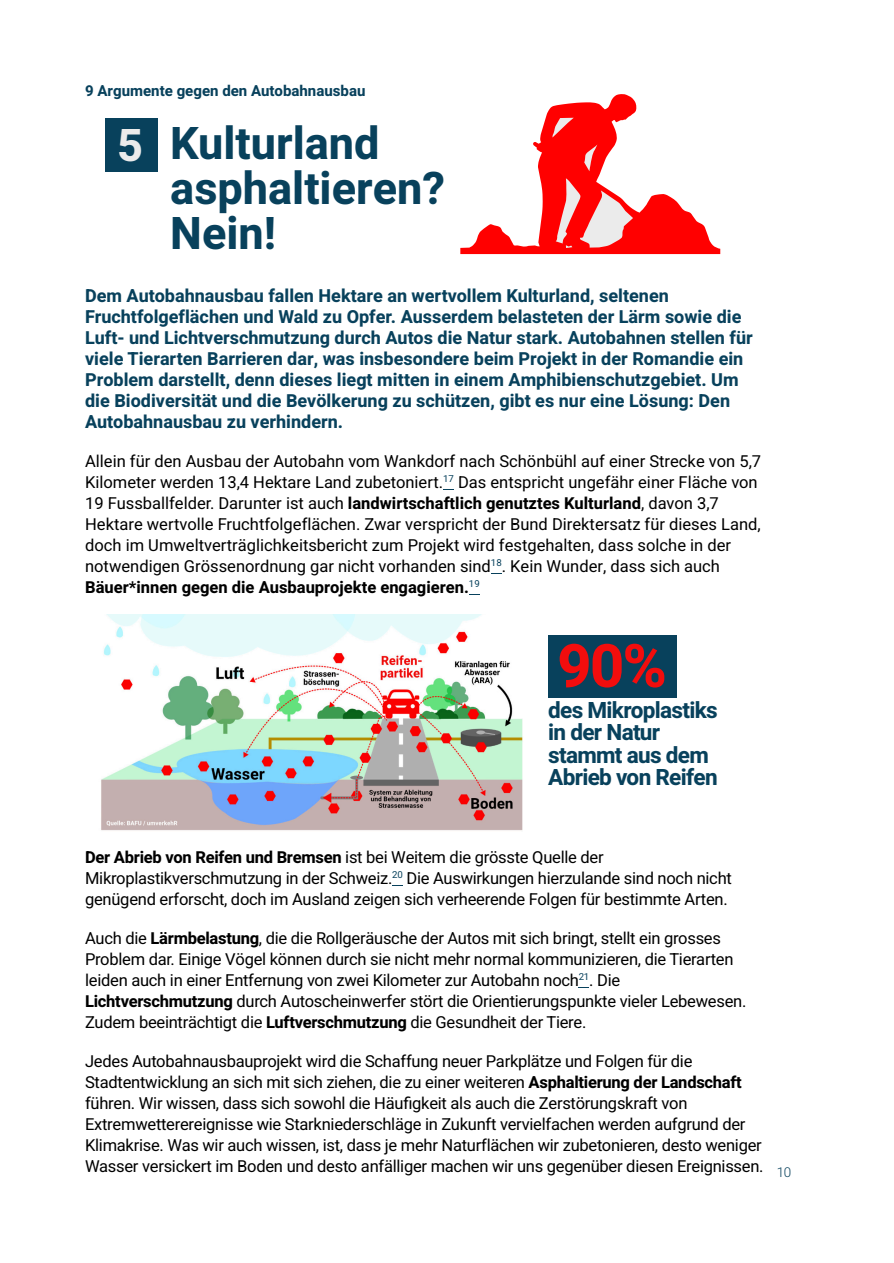
<style>
.page{position:relative;width:894px;height:1263px;background:#fff}
.page>*{position:absolute;margin:0;border:0;box-sizing:border-box;transform-origin:0 0}
.t1{font:700 60px "Heebo";color:#f20d0d}
.t2{font:700 45px/45px "Heebo";color:#08415c}
.t3{font:700 45px "Heebo";color:#ebebeb}
.t4{font:700 22.5px/22.5px "Heebo";letter-spacing:-.03em;color:#08415c}
.t5{font:700 18px/21px "Heebo";color:#08415c}
.t6{font:16.5px/21px "Heebo";letter-spacing:-.015em;color:#000}
.t7{font:700 15px "Heebo";color:#08415c}
.t8{font:300 13.5px "Heebo";color:#08415c}
.s1{font-weight:700}
</style>
<div class="page">
<div style="left:105px;top:118px;width:52px;height:54px;background:#08415c"></div>
<svg style="left:460px;top:94px;width:260px;height:160px"></svg>
<img style="left:101px;top:615px;width:422px;height:216px">
<div style="left:548px;top:635px;width:128px;height:62px;background:#08415c"></div>
<p class="t7" style="left:85px;top:81px;width:282px">9 Argumente gegen den Autobahnausbau</p>
<h2 class="t2" style="left:170px;top:123px;width:276px">Kulturland asphaltieren?<br>Nein!</h2>
<p class="t5" style="left:85px;top:286px;width:669px">Dem Autobahnausbau fallen Hektare an wertvollem Kulturland, seltenen Fruchtfolgeflächen und Wald zu Opfer. Ausserdem belasteten der Lärm sowie die Luft- und Lichtverschmutzung durch Autos die Natur stark. Autobahnen stellen für viele Tierarten Barrieren dar, was insbesondere beim Projekt in der Romandie ein Problem darstellt, denn dieses liegt mitten in einem Amphibienschutzgebiet. Um die Biodiversität und die Bevölkerung zu schützen, gibt es nur eine Lösung: Den Autobahnausbau zu verhindern.</p>
<p class="t6" style="left:85px;top:451px;width:677px">Allein für den Ausbau der Autobahn vom Wankdorf nach Schönbühl auf einer Strecke von 5,7<br>Kilometer werden 13,4 Hektare Land zubetoniert.<sup>17</sup> Das entspricht ungefähr einer Fläche von 19 Fussballfelder. Darunter ist auch <span class="s1">landwirtschaftlich genutztes Kulturland</span>, davon 3,7<br>Hektare wertvolle Fruchtfolgeflächen. Zwar verspricht der Bund Direktersatz für dieses Land, doch im Umweltverträglichkeitsbericht zum Projekt wird festgehalten, dass solche in der notwendigen Grössenordnung gar nicht vorhanden sind<sup>18</sup>. Kein Wunder, dass sich auch <span class="s1">Bäuer*innen gegen die Ausbauprojekte engagieren.</span><sup>19</sup></p>
<h2 class="t3" style="left:117px;top:114px;width:27px">5</h2>
<h1 class="t1" style="left:557px;top:624px;width:111px">90%</h1>
<h3 class="t4" style="left:548px;top:700px;width:171px">des Mikroplastiks in der Natur stammt aus dem<br>Abrieb von Reifen</h3>
<p class="t6" style="left:85px;top:847px;width:648px"><span class="s1">Der Abrieb von Reifen und Bremsen</span> ist bei Weitem die grösste Quelle der<br>Mikroplastikverschmutzung in der Schweiz.<sup>20</sup> Die Auswirkungen hierzulande sind noch nicht genügend erforscht, doch im Ausland zeigen sich verheerende Folgen für bestimmte Arten.</p>
<p class="t6" style="left:85px;top:928px;width:662px">Auch die <span class="s1">Lärmbelastung</span>, die die Rollgeräusche der Autos mit sich bringt, stellt ein grosses Problem dar. Einige Vögel können durch sie nicht mehr normal kommunizieren, die Tierarten leiden auch in einer Entfernung von zwei Kilometer zur Autobahn noch<sup>21</sup>. Die <span class="s1">Lichtverschmutzung</span> durch Autoscheinwerfer stört die Orientierungspunkte vieler Lebewesen.<br>Zudem beeinträchtigt die <span class="s1">Luftverschmutzung</span> die Gesundheit der Tiere.</p>
<p class="t6" style="left:85px;top:1051px;width:679px">Jedes Autobahnausbauprojekt wird die Schaffung neuer Parkplätze und Folgen für die Stadtentwicklung an sich mit sich ziehen, die zu einer weiteren <span class="s1">Asphaltierung der Landschaft </span>führen. Wir wissen, dass sich sowohl die Häufigkeit als auch die Zerstörungskraft von Extremwetterereignisse wie Starkniederschläge in Zukunft vervielfachen werden aufgrund der Klimakrise. Was wir auch wissen, ist, dass je mehr Naturflächen wir zubetonieren, desto weniger Wasser versickert im Boden und desto anfälliger machen wir uns gegenüber diesen Ereignissen.</p>
<p class="t8" style="left:776px;top:1162px;width:16px">10</p>
</div>
